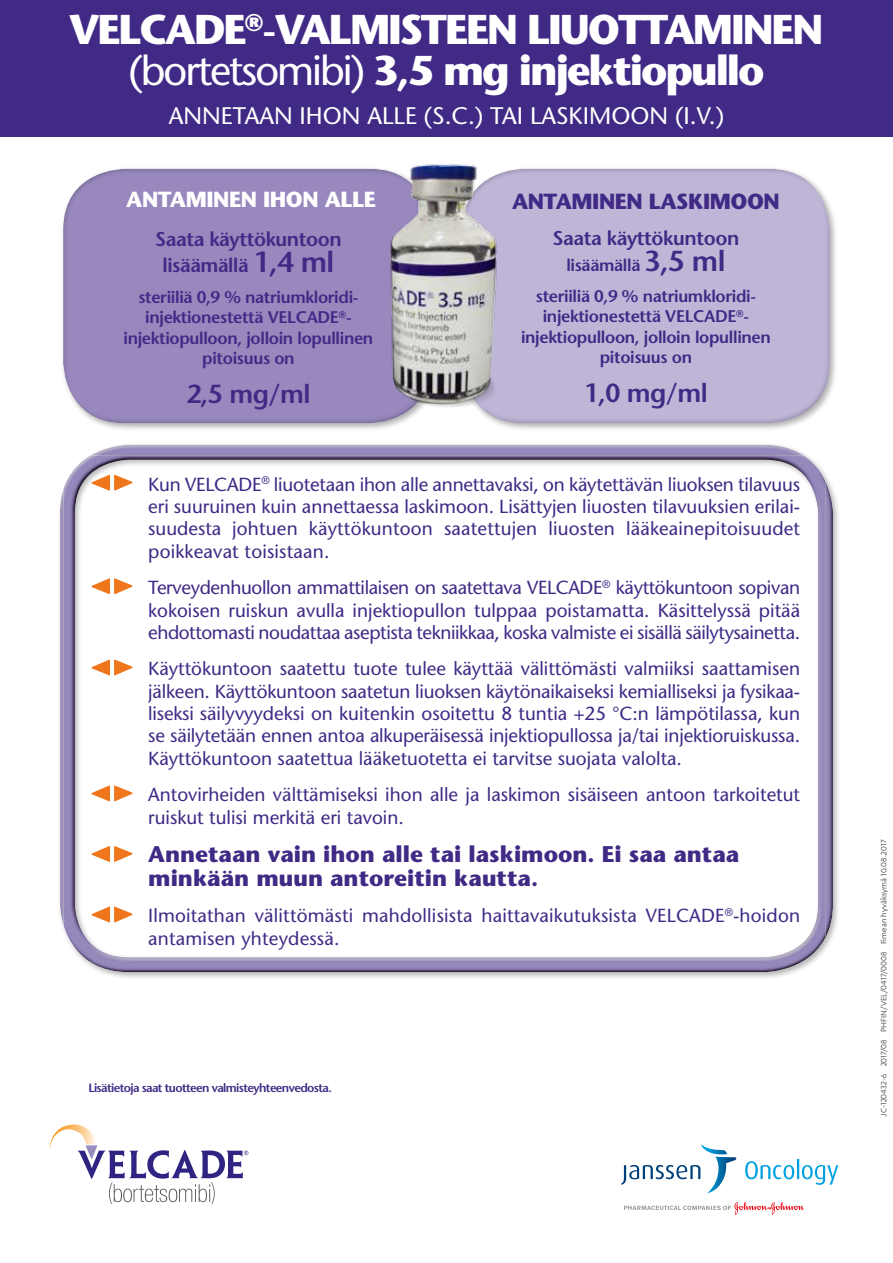
<style>
.page{position:relative;width:893px;height:1263px;background:#fff}
.page>*{position:absolute;margin:0;border:0;box-sizing:border-box;transform-origin:0 0}
.t1{font:700 41.55px/41px "Stone Sans";letter-spacing:-.05em;color:#fff;text-align:center}
.t2{font:600 26.1px "Stone Sans";letter-spacing:-.02em;color:#402a86}
.t3{font:24px "Stone Sans";color:#fff}
.t4{font:700 22.65px/24px "Stone Sans";color:#402a86}
.t5{font:700 21.9px "Stone Sans";letter-spacing:-.02em;color:#402a86}
.t6{font:700 21.9px "Stone Sans";letter-spacing:-.02em;color:#fff}
.t7{font:600 19.95px "Stone Sans";letter-spacing:-.02em;color:#402a86}
.t8{font:600 19.65px "Stone Sans";letter-spacing:-.02em;color:#402a86}
.t9{font:18.9px/22.4px "Stone Sans";color:#402a86;text-align:justify}
.t10{font:600 16.8px/20.5px "Stone Sans";letter-spacing:-.02em;color:#402a86;text-align:center}
.t11{font:600 12px "Stone Sans";letter-spacing:-.05em;color:#402a86}
.t12{font:9px "Karbon";letter-spacing:.01em;color:#383937}
.s1{font-weight:400}
.s2{font-size:28.8px}
</style>
<div class="page">
<div style="left:0;top:0;width:893px;height:137px;background:#402a86"></div>
<div style="left:57px;top:442px;width:784px;height:538px;background:#000;opacity:.3"></div>
<div style="left:60px;top:443px;width:775px;height:530px;background:#000;opacity:.28"></div>
<svg style="left:92px;top:475px;width:41px;height:16px"></svg>
<svg style="left:92px;top:578px;width:41px;height:16px"></svg>
<svg style="left:92px;top:659px;width:41px;height:16px"></svg>
<svg style="left:92px;top:785px;width:41px;height:16px"></svg>
<svg style="left:92px;top:846px;width:41px;height:16px"></svg>
<svg style="left:92px;top:906px;width:41px;height:16px"></svg>
<div style="left:459px;top:166px;width:379px;height:265px;background:#000;opacity:.3"></div>
<div style="left:461px;top:167px;width:370px;height:257px;background:#bfb5d7"></div>
<div style="left:60px;top:166px;width:379px;height:265px;background:#000;opacity:.3"></div>
<div style="left:62px;top:167px;width:371px;height:257px;background:#9888bd"></div>
<svg style="left:50px;top:1124px;width:198px;height:80px"></svg>
<img style="left:359px;top:164px;width:182px;height:267px">
<svg style="left:624px;top:1202px;width:180px;height:12px"></svg>
<svg style="left:745px;top:1159px;width:93px;height:26px"></svg>
<svg style="left:621px;top:1144px;width:115px;height:49px"></svg>
<h1 class="t1" style="left:70px;top:9px;width:755px">VELCADE<sup>®</sup>-VALMISTEEN LIUOTTAMINEN <span class="s1">(bortetsomibi)</span> 3,5 mg injektiopullo</h1>
<p class="t3" style="left:169px;top:101px;width:557px">ANNETAAN IHON ALLE (S.C.) TAI LASKIMOON (I.V.)</p>
<p class="t6" style="left:126px;top:186px;width:251px">ANTAMINEN IHON ALLE</p>
<p class="t7" style="left:155px;top:227px;width:188px">Saata käyttökuntoon</p>
<p class="t8" style="left:163px;top:254px;width:173px">lisäämällä <span class="s2">1,4 ml</span></p>
<p class="t10" style="left:123px;top:286px;width:251px">steriiliä 0,9 % natriumkloridi&shy;injektionestettä VELCADE<sup>®</sup>- injektiopulloon, jolloin lopullinen pitoisuus on</p>
<h2 class="t2" style="left:186px;top:378px;width:125px">2,5 mg/ml</h2>
<p class="t5" style="left:512px;top:189px;width:269px">ANTAMINEN LASKIMOON</p>
<p class="t7" style="left:553px;top:226px;width:188px">Saata käyttökuntoon</p>
<p class="t10" style="left:536px;top:250px;width:222px;line-height:30.3px">lisäämällä <span class="s2">3,5 ml<br></span>steriiliä 0,9 % natriumkloridi-</p>
<p class="t10" style="left:521px;top:306px;width:251px">injektionestettä VELCADE<sup>®</sup>- injektiopulloon, jolloin lopullinen pitoisuus on</p>
<h2 class="t2" style="left:584px;top:377px;width:125px">1,0 mg/ml</h2>
<p class="t9" style="left:148px;top:473px;width:653px">Kun VELCADE<sup>®</sup> liuotetaan ihon alle annettavaksi, on käytettävän liuoksen tilavuus eri suuruinen kuin annettaessa laskimoon. Lisättyjen liuosten tilavuuksien erilai&shy;suudesta johtuen käyttökuntoon saatettujen liuosten lääkeainepitoisuudet poikkeavat toisistaan.</p>
<p class="t9" style="left:148px;top:576px;width:653px">Terveydenhuollon ammattilaisen on saatettava VELCADE<sup>®</sup> käyttökuntoon sopivan kokoisen ruiskun avulla injektiopullon tulppaa poistamatta. Käsittelyssä pitää ehdottomasti noudattaa aseptista tekniikkaa, koska valmiste ei sisällä säilytysainetta.</p>
<p class="t9" style="left:148px;top:658px;width:653px">Käyttökuntoon saatettu tuote tulee käyttää välittömästi valmiiksi saattamisen jälkeen. Käyttökuntoon saatetun liuoksen käytönaikaiseksi kemialliseksi ja fysikaa&shy;liseksi säilyvyydeksi on kuitenkin osoitettu 8 tuntia +25 °C:n lämpötilassa, kun se säilytetään ennen antoa alkuperäisessä injektiopullossa ja/tai injektioruiskussa.<br>Käyttökuntoon saatettua lääketuotetta ei tarvitse suojata valolta.</p>
<p class="t9" style="left:148px;top:784px;width:653px">Antovirheiden välttämiseksi ihon alle ja laskimon sisäiseen antoon tarkoitetut ruiskut tulisi merkitä eri tavoin.</p>
<p class="t4" style="left:148px;top:842px;width:592px">Annetaan vain ihon alle tai laskimoon. Ei saa antaa minkään muun antoreitin kautta.</p>
<p class="t9" style="left:148px;top:905px;width:653px">Ilmoitathan välittömästi mahdollisista haittavaikutuksista VELCADE<sup>®</sup>-hoidon antamisen yhteydessä.</p>
<p class="t11" style="left:88px;top:1080px;width:245px">Lisätietoja saat tuotteen valmisteyhteenvedosta.</p>
<p class="t12" style="left:879px;top:1117px;width:278px;rotate:-90deg">JC-120432-6 2017/08 PHFIN/VEL/0417/0008 Fimean hyväksymä 10.08.2017</p>
</div>
